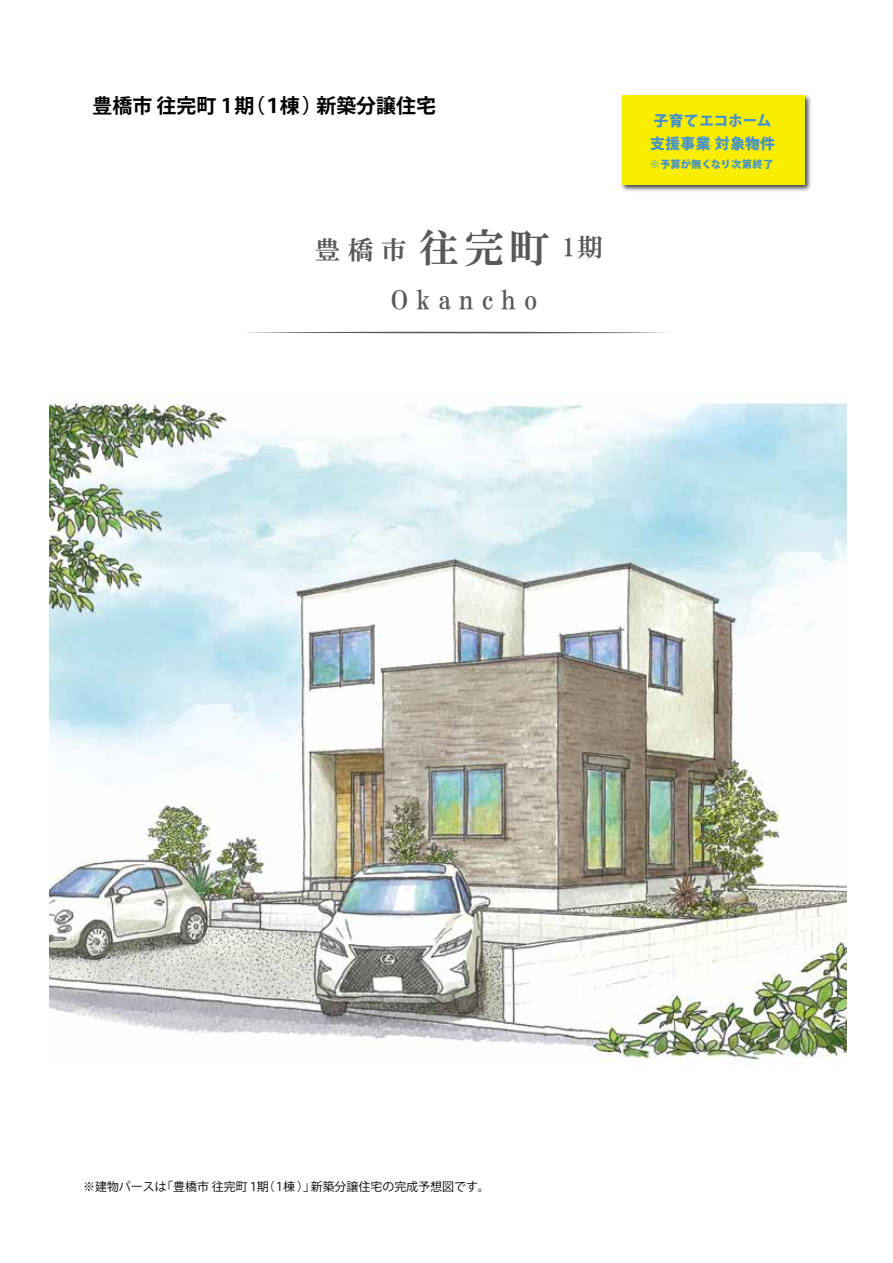
<style>
.page{position:relative;width:893px;height:1263px;background:#fff}
.page>*{position:absolute;margin:0;border:0;box-sizing:border-box;transform-origin:0 0}
.t1{font:40.5px "HGP Mincho E";color:#595757}
.t2{font:25.95px "HGP Mincho E";letter-spacing:.31em;color:#595757}
.t3{font:25.65px "HGP Mincho E";color:#595757}
.t4{font:700 19.95px "Koz Go Pro";color:#000}
.t5{font:800 14.85px/23px "Koz Go Pr 6 N";letter-spacing:.02em;color:#4692c8}
.t6{font:12px "Koz Go Pro";color:#000}
.t7{font:800 10.35px "Koz Go Pr 6 N";color:#4692c8}
.s1{font-size:25.2px}
</style>
<div class="page">
<img style="left:50px;top:392px;width:797px;height:673px">
<img style="left:621px;top:94px;width:190px;height:97px">
<div style="left:622px;top:96px;width:183px;height:89px;background:#faee00"></div>
<svg style="left:247px;top:331px;width:422px;height:3px"></svg>
<h3 class="t4" style="left:93px;top:92px;width:345px">豊橋市 往完町 1期（１棟）新築分譲住宅</h3>
<h1 class="t1" style="left:418px;top:227px;width:186px">往完町 <span class="s1">1期</span></h1>
<h2 class="t2" style="left:391px;top:286px;width:149px">Okancho</h2>
<h3 class="t3" style="left:315px;top:237px;width:93px">豊橋市</h3>
<p class="t5" style="left:650px;top:110px;width:126px">子育てエコホーム支援事業 対象物件</p>
<p class="t7" style="left:650px;top:158px;width:125px">※予算が無くなり次第終了</p>
<p class="t6" style="left:83px;top:1179px;width:408px">※建物パースは「豊橋市 往完町１期（１棟）」新築分譲住宅の完成予想図です。</p>
</div>
